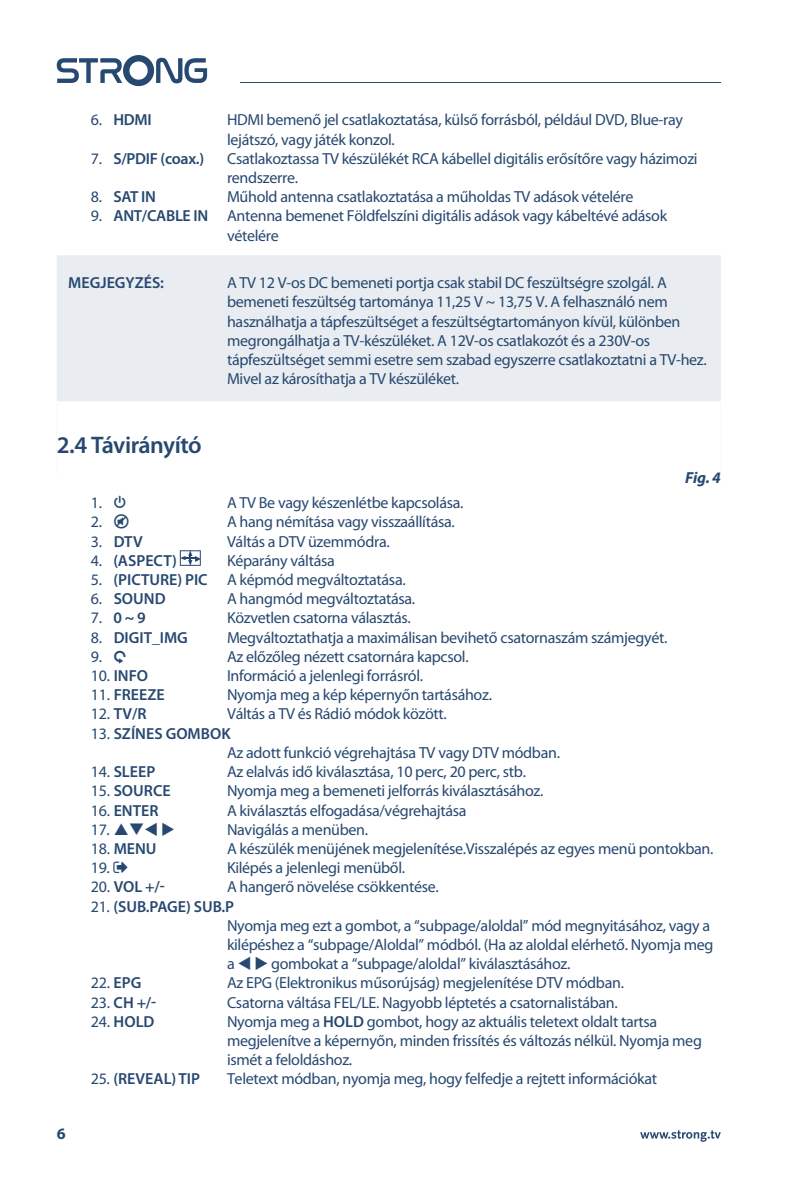
<style>
.page{position:relative;width:806px;height:1191px;background:#fff}
.page>*{position:absolute;margin:0;border:0;box-sizing:border-box;transform-origin:0 0}
.t1{font:600 24px "Myriad Pro";letter-spacing:-.025em;color:#274870}
.t2{font:16px/19.2px "Myriad Pro";letter-spacing:-.02em;color:#274870}
.t3{font:600 16px "Myriad Pro";color:#274870}
.t4{font:600 16px "Myriad Pro";letter-spacing:-.02em;color:#274870}
.t5{font:italic 700 16px "Myriad Pro";color:#274870}
.t6{font:700 16px "Myriad Pro";color:#274870}
.s1{font-weight:400}
.s2{font-weight:600}
.s3{font-family:"Guifxv 2 Transports"}
</style>
<div class="page">
<div style="left:57px;top:255px;width:663px;height:220px;background:#e9edf1"></div>
<div style="left:57px;top:401px;width:663px;height:180px;background:#fff"></div>
<svg style="left:180px;top:550px;width:21px;height:16px"></svg>
<hr style="left:240px;top:82px;width:480px;height:1px;background:#274870">
<svg style="left:57px;top:55px;width:150px;height:31px"></svg>
<svg style="left:640px;top:1130px;width:80px;height:11px"></svg>
<p class="t3" style="left:91px;top:110px;width:62px"><span class="s1">6.</span> HDMI</p>
<p class="t2" style="left:227px;top:111px;width:457px">HDMI bemenő jel csatlakoztatása, külső forrásból, például DVD, Blue-ray lejátszó, vagy játék konzol.</p>
<p class="t4" style="left:91px;top:148px;width:115px"><span class="s1">7.</span> S/PDIF (coax.)</p>
<p class="t2" style="left:227px;top:149px;width:472px">Csatlakoztassa TV készülékét RCA kábellel digitális erősítőre vagy házimozi rendszerre.</p>
<p class="t3" style="left:91px;top:187px;width:67px"><span class="s1">8.</span> SAT IN</p>
<p class="t2" style="left:227px;top:188px;width:407px">Műhold antenna csatlakoztatása a műholdas TV adások vételére</p>
<p class="t2" style="left:227px;top:207px;width:441px;text-indent:-136px">9. <span class="s2">ANT/CABLE IN</span> Antenna bemenet Földfelszíni digitális adások vagy kábeltévé adások vételére</p>
<p class="t3" style="left:68px;top:273px;width:97px">MEGJEGYZÉS:</p>
<p class="t2" style="left:227px;top:273px;width:481px">A TV 12 V-os DC bemeneti portja csak stabil DC feszültségre szolgál. A bemeneti feszültség tartománya 11,25 V ~ 13,75 V. A felhasználó nem használhatja a tápfeszültséget a feszültségtartományon kívül, különben megrongálhatja a TV-készüléket. A 12V-os csatlakozót és a 230V-os tápfeszültséget semmi esetre sem szabad egyszerre csatlakoztatni a TV-hez.<br>Mivel az károsíthatja a TV készüléket.</p>
<h1 class="t1" style="left:57px;top:429px;width:146px">2.4 Távirányító</h1>
<p class="t5" style="left:684px;top:469px;width:37px">Fig. 4</p>
<p class="t6" style="left:57px;top:1124px;width:10px">6</p>
<p class="t2" style="left:91px;top:493px;width:37px">1. <span class="s3">q</span></p>
<p class="t2" style="left:227px;top:493px;width:238px">A TV Be vagy készenlétbe kapcsolása.</p>
<p class="t2" style="left:91px;top:513px;width:40px">2. <span class="s3">!</span></p>
<p class="t2" style="left:227px;top:513px;width:229px">A hang némítása vagy visszaállítása.</p>
<p class="t3" style="left:91px;top:531px;width:53px"><span class="s1">3.</span> DTV</p>
<p class="t2" style="left:227px;top:532px;width:164px">Váltás a DTV üzemmódra.</p>
<p class="t3" style="left:91px;top:550px;width:88px"><span class="s1">4.</span> (ASPECT)</p>
<p class="t2" style="left:227px;top:551px;width:109px">Képarány váltása</p>
<p class="t2" style="left:91px;top:570px;width:316px">5. <span class="s2">(PICTURE) PIC</span> A képmód megváltoztatása.</p>
<p class="t3" style="left:91px;top:588px;width:76px"><span class="s1">6.</span> SOUND</p>
<p class="t2" style="left:227px;top:589px;width:189px">A hangmód megváltoztatása.</p>
<p class="t3" style="left:91px;top:608px;width:56px"><span class="s1">7.</span> 0 ~ 9</p>
<p class="t2" style="left:227px;top:609px;width:185px">Közvetlen csatorna választás.</p>
<p class="t3" style="left:91px;top:627px;width:98px"><span class="s1">8.</span> DIGIT_IMG</p>
<p class="t2" style="left:227px;top:628px;width:441px">Megváltoztathatja a maximálisan bevihető csatornaszám számjegyét.</p>
<p class="t2" style="left:91px;top:647px;width:37px">9. <span class="s3">9</span></p>
<p class="t2" style="left:227px;top:647px;width:243px">Az előzőleg nézett csatornára kapcsol.</p>
<p class="t3" style="left:91px;top:665px;width:59px"><span class="s1">10.</span> INFO</p>
<p class="t2" style="left:227px;top:666px;width:197px">Információ a jelenlegi forrásról.</p>
<p class="t3" style="left:91px;top:684px;width:75px"><span class="s1">11.</span> FREEZE</p>
<p class="t2" style="left:227px;top:685px;width:266px">Nyomja meg a kép képernyőn tartásához.</p>
<p class="t3" style="left:91px;top:704px;width:57px"><span class="s1">12.</span> TV/R</p>
<p class="t2" style="left:227px;top:705px;width:221px">Váltás a TV és Rádió módok között.</p>
<p class="t2" style="left:227px;top:724px;width:334px;text-indent:-136px">13. <span class="s2">SZÍNES GOMBOK<br></span>Az adott funkció végrehajtása TV vagy DTV módban.</p>
<p class="t3" style="left:91px;top:761px;width:66px"><span class="s1">14.</span> SLEEP</p>
<p class="t2" style="left:227px;top:762px;width:300px">Az elalvás idő kiválasztása, 10 perc, 20 perc, stb.</p>
<p class="t3" style="left:91px;top:780px;width:81px"><span class="s1">15.</span> SOURCE</p>
<p class="t2" style="left:227px;top:781px;width:317px">Nyomja meg a bemeneti jelforrás kiválasztásához.</p>
<p class="t3" style="left:91px;top:800px;width:69px"><span class="s1">16.</span> ENTER</p>
<p class="t2" style="left:227px;top:801px;width:241px">A kiválasztás elfogadása/végrehajtása</p>
<p class="t2" style="left:91px;top:820px;width:86px">17. ❑▼ ◆</p>
<p class="t2" style="left:227px;top:820px;width:142px">Navigálás a menüben.</p>
<p class="t3" style="left:91px;top:838px;width:67px"><span class="s1">18.</span> MENU</p>
<p class="t2" style="left:227px;top:839px;width:487px">A készülék menüjének megjelenítése.Visszalépés az egyes menü pontokban.</p>
<p class="t2" style="left:91px;top:858px;width:21px">19.</p>
<p class="t2" style="left:227px;top:858px;width:179px">Kilépés a jelenlegi menüből.</p>
<p class="t3" style="left:91px;top:876px;width:75px"><span class="s1">20.</span> VOL +/-</p>
<p class="t2" style="left:227px;top:877px;width:213px">A hangerő növelése csökkentése.</p>
<p class="t2" style="left:227px;top:897px;width:487px;text-indent:-136px">21. <span class="s2">(SUB.PAGE) SUB.P<br></span>Nyomja meg ezt a gombot, a “subpage/aloldal” mód megnyitásához, vagy a kilépéshez a “subpage/Aloldal” módból. (Ha az aloldal elérhető. Nyomja meg a ▼ ◆ gombokat a “subpage/aloldal” kiválasztásához.</p>
<p class="t2" style="left:91px;top:973px;width:52px">22. <span class="s2">EPG</span></p>
<p class="t2" style="left:227px;top:973px;width:398px">Az EPG (Elektronikus műsorújság) megjelenítése DTV módban.</p>
<p class="t3" style="left:91px;top:992px;width:67px"><span class="s1">23.</span> CH +/-</p>
<p class="t2" style="left:227px;top:993px;width:392px">Csatorna váltása FEL/LE. Nagyobb léptetés a csatornalistában.</p>
<p class="t3" style="left:91px;top:1011px;width:65px"><span class="s1">24.</span> HOLD</p>
<p class="t2" style="left:227px;top:1012px;width:476px">Nyomja meg a <span class="s2">HOLD</span> gombot, hogy az aktuális teletext oldalt tartsa megjelenítve a képernyőn, minden frissítés és változás nélkül. Nyomja meg ismét a feloldáshoz.</p>
<p class="t3" style="left:91px;top:1068px;width:111px"><span class="s1">25.</span> (REVEAL) TIP</p>
<p class="t2" style="left:227px;top:1069px;width:431px">Teletext módban, nyomja meg, hogy felfedje a rejtett információkat</p>
</div>
